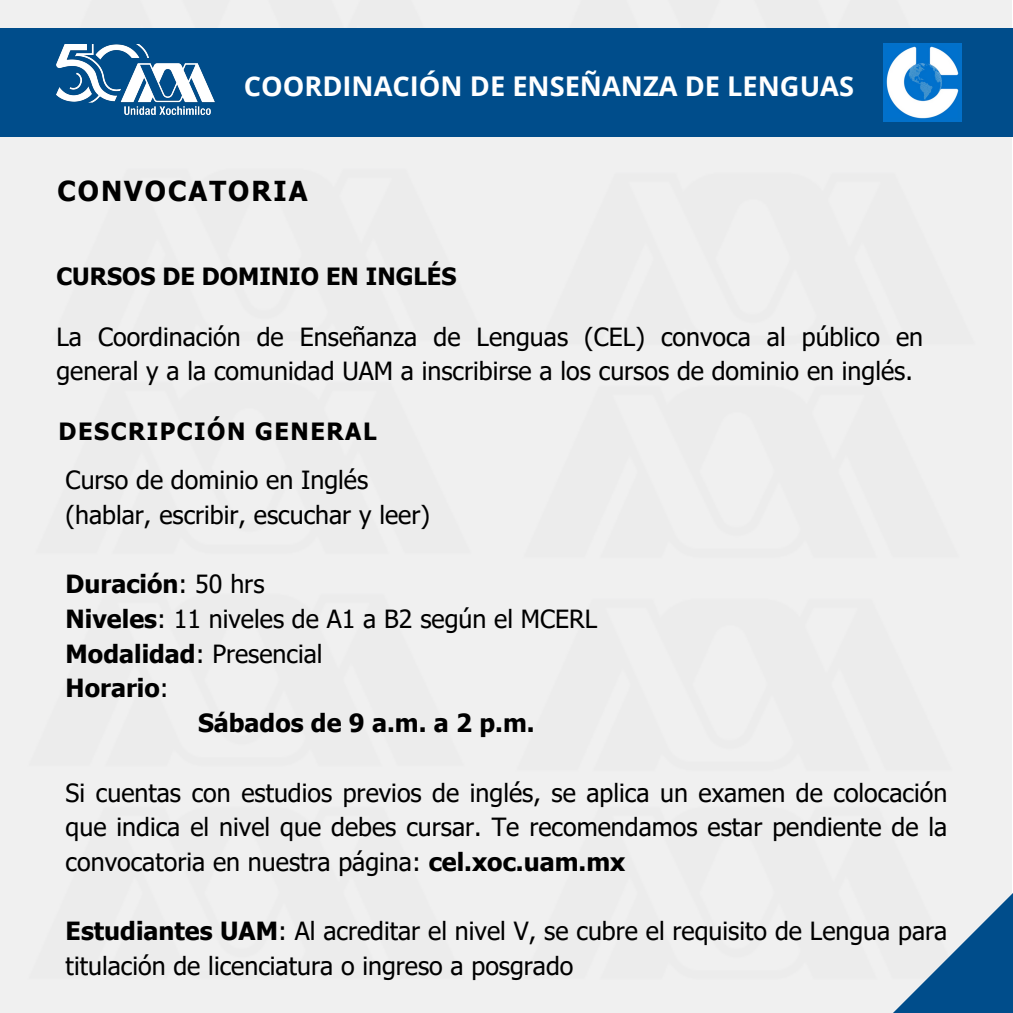
<style>
.page{position:relative;width:1013px;height:1013px;background:#fff}
.page>*{position:absolute;margin:0;border:0;box-sizing:border-box;transform-origin:0 0}
.t1{font:700 27.5px "Tahoma";letter-spacing:.075em;color:#000}
.t2{font:700 27.25px "Open Sans";color:#fff}
.t3{font:25px/34.7px "Tahoma";color:#000}
.t4{font:700 25px "Tahoma";color:#000}
.t5{font:700 23.75px "Tahoma";color:#000}
.t6{font:700 23.75px "Tahoma";letter-spacing:.065em;color:#000}
.s1{font-weight:400}
.s2{font-weight:700}
</style>
<div class="page">
<div style="left:0;top:0;width:1012px;height:1012px;background:#f0f0f0"></div>
<img style="left:11px;top:136px;width:489px;height:1px">
<img style="left:500px;top:136px;width:488px;height:1px">
<div style="left:0;top:28px;width:1012px;height:108px;background:#004d8b"></div>
<img style="left:883px;top:43px;width:78px;height:78px">
<img style="left:56px;top:44px;width:158px;height:70px">
<svg style="left:894px;top:894px;width:118px;height:118px"></svg>
<p class="t2" style="left:244px;top:67px;width:611px">COORDINACIÓN DE ENSEÑANZA DE LENGUAS</p>
<h2 class="t1" style="left:57px;top:173px;width:252px">CONVOCATORIA</h2>
<p class="t5" style="left:56px;top:261px;width:402px">CURSOS DE DOMINIO EN INGLÉS</p>
<p class="t3" style="left:56px;top:318px;width:868px">La Coordinación de Enseñanza de Lenguas (CEL) convoca al público en general y a la comunidad UAM a inscribirse a los cursos de dominio en inglés.</p>
<p class="t6" style="left:59px;top:416px;width:319px">DESCRIPCIÓN GENERAL</p>
<p class="t3" style="left:66px;top:462px;width:304px">Curso de dominio en Inglés</p>
<p class="t3" style="left:66px;top:496px;width:366px">(hablar, escribir, escuchar y leer)</p>
<p class="t4" style="left:66px;top:568px;width:200px">Duración<span class="s1">: 50 hrs</span></p>
<p class="t3" style="left:66px;top:600px;width:533px"><span class="s2">Niveles</span>: 11 niveles de A1 a B2 según el MCERL</p>
<p class="t3" style="left:66px;top:635px;width:258px"><span class="s2">Modalidad</span>: Presencial</p>
<p class="t4" style="left:66px;top:672px;width:104px">Horario<span class="s1">:</span></p>
<h1 class="t4" style="left:198px;top:707px;width:338px">Sábados de 9 a.m. a 2 p.m.</h1>
<h1 class="t3" style="left:66px;top:774px;width:883px;text-align:justify">Si cuentas con estudios previos de inglés, se aplica un examen de colocación que indica el nivel que debes cursar. Te recomendamos estar pendiente de la convocatoria en nuestra página: <span class="s2">cel.xoc.uam.mx</span></h1>
<h2 class="t3" style="left:66px;top:913px;width:883px"><span class="s2">Estudiantes UAM</span>: Al acreditar el nivel V, se cubre el requisito de Lengua para titulación de licenciatura o ingreso a posgrado</h2>
</div>
